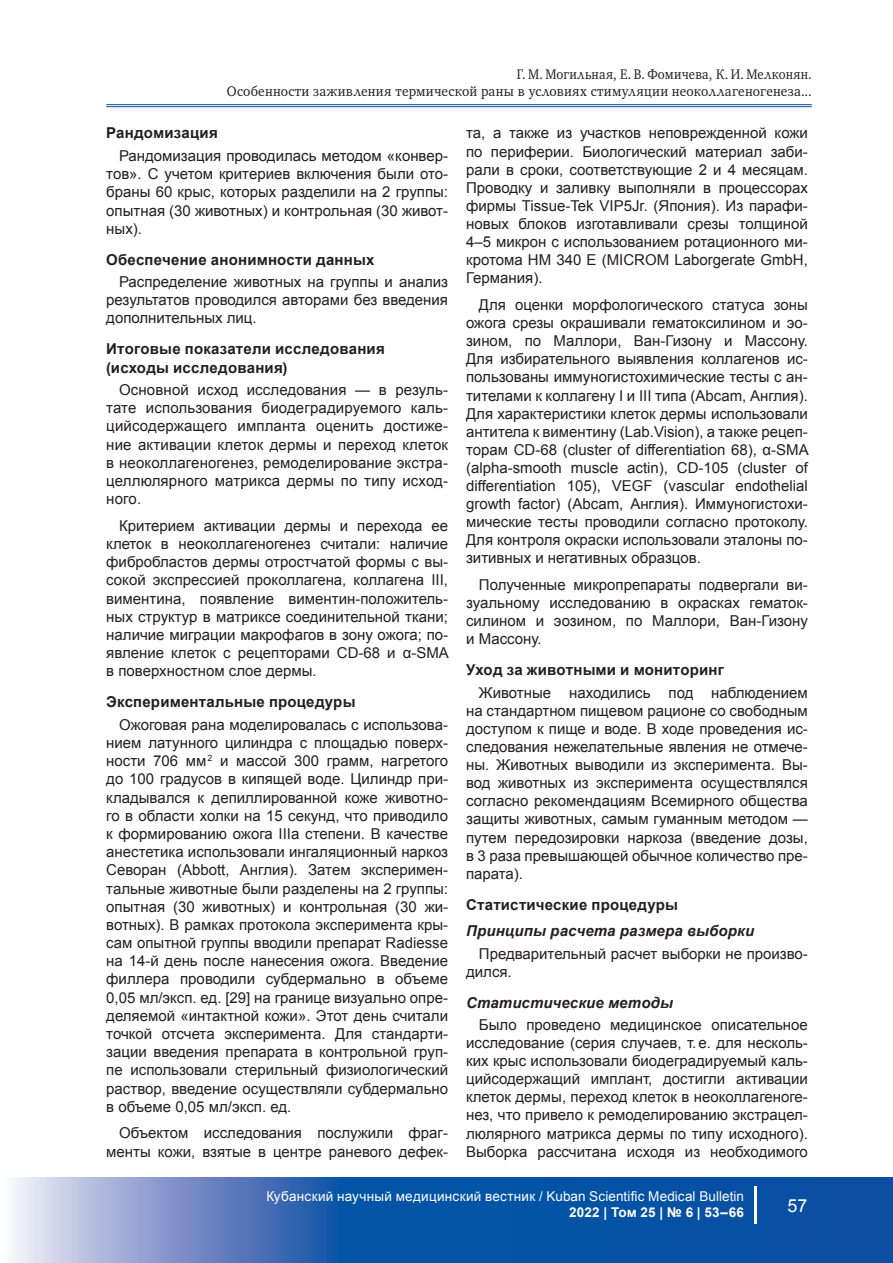
<style>
.page{position:relative;width:893px;height:1263px;background:#fff}
.page>*{position:absolute;margin:0;border:0;box-sizing:border-box;transform-origin:0 0}
.t1{font:18px "Arial";color:#fff}
.t2{font:15px/18.1px "Arial";color:#231f20;text-align:justify}
.t3{font:700 15px/18.1px "Arial";letter-spacing:.015em;color:#231f20}
.t4{font:italic 700 15px "Arial";letter-spacing:.01em;color:#231f20}
.t5{font:14.25px/17.1px "Khartiya";letter-spacing:.015em;color:#231f20;text-align:right;scale:.9 1}
.t6{font:13.5px "Arial";letter-spacing:.02em;color:#fff}
.t7{font:700 13.5px "Arial";letter-spacing:.015em;color:#fff}
</style>
<div class="page">
<hr style="left:106px;top:104px;width:706px;height:1px;background:#0d4da1">
<hr style="left:106px;top:106px;width:706px;height:1px;background:#0d4da1">
<svg style="left:15px;top:1178px;width:878px;height:85px;background:#326bb2"></svg>
<hr style="left:755px;top:1186px;width:2px;height:37px;background:#fff">
<p class="t5" style="left:227px;top:66px;width:651px">Г. М. Могильная, Е. В. Фомичева, К. И. Мелконян.<br>Особенности заживления термической раны в условиях стимуляции неоколлагеногенеза...</p>
<p class="t3" style="left:106px;top:124px;width:113px">Рандомизация</p>
<p class="t2" style="left:106px;top:147px;width:343px;text-indent:13px">Рандомизация проводилась методом «конвер&shy;тов». С учетом критериев включения были ото&shy;браны 60 крыс, которых разделили на 2 группы: опытная (30 животных) и контрольная (30 живот&shy;ных).</p>
<p class="t3" style="left:106px;top:250px;width:270px">Обеспечение анонимности данных</p>
<p class="t2" style="left:106px;top:273px;width:343px;text-indent:13px">Распределение животных на группы и анализ результатов проводился авторами без введения дополнительных лиц.</p>
<p class="t3" style="left:106px;top:340px;width:280px">Итоговые показатели исследования (исходы исследования)</p>
<p class="t2" style="left:106px;top:381px;width:343px;text-indent:13px">Основной исход исследования — в резуль&shy;тате использования биодеградируемого каль&shy;цийсодержащего импланта оценить достиже&shy;ние активации клеток дермы и переход клеток в неоколлагеногенез, ремоделирование экстра&shy;целлюлярного матрикса дермы по типу исход&shy;ного.</p>
<p class="t2" style="left:106px;top:517px;width:344px;text-indent:13px">Критерием активации дермы и перехода ее клеток в неоколлагеногенез считали: наличие фибробластов дермы отростчатой формы с вы&shy;сокой экспрессией проколлагена, коллагена III, виментина, появление виментин-положитель&shy;ных структур в матриксе соединительной ткани; наличие миграции макрофагов в зону ожога; по&shy;явление клеток с рецепторами CD-68 и α-SMA в поверхностном слое дермы.</p>
<p class="t3" style="left:106px;top:693px;width:251px">Экспериментальные процедуры</p>
<p class="t2" style="left:106px;top:715px;width:343px;text-indent:13px">Ожоговая рана моделировалась с использова&shy;нием латунного цилиндра с площадью поверх&shy;ности 706 мм <sup>2</sup> и массой 300 грамм, нагретого до 100 градусов в кипящей воде. Цилиндр при&shy;кладывался к депиллированной коже животно&shy;го в области холки на 15 секунд, что приводило к формированию ожога IIIа степени. В качестве анестетика использовали ингаляционный наркоз Севоран (Abbott, Англия). Затем эксперимен&shy;тальные животные были разделены на 2 группы: опытная (30 животных) и контрольная (30 жи&shy;вотных). В рамках протокола эксперимента кры&shy;сам опытной группы вводили препарат Radiesse на 14-й день после нанесения ожога. Введение филлера проводили субдермально в объеме 0,05 мл/эксп. ед. [29] на границе визуально опре&shy;деляемой «интактной кожи». Этот день считали точкой отсчета эксперимента. Для стандарти&shy;зации введения препарата в контрольной груп&shy;пе использовали стерильный физиологический раствор, введение осуществляли субдермально в объеме 0,05 мл/эксп. ед.</p>
<p class="t2" style="left:106px;top:1124px;width:343px;text-align:right">Объектом исследования послужили фраг&shy;менты кожи, взятые в центре раневого дефек-</p>
<p class="t2" style="left:466px;top:124px;width:343px">та, а также из участков неповрежденной кожи по периферии. Биологический материал заби&shy;рали в сроки, соответствующие 2 и 4 месяцам.<br>Проводку и заливку выполняли в процессорах фирмы Tissue-Tek VIP5Jr. (Япония). Из парафи&shy;новых блоков изготавливали срезы толщиной 4–5 микрон с использованием ротационного ми&shy;кротома HM 340 E (MICROM Laborgerate GmbH, Германия).</p>
<p class="t2" style="left:466px;top:296px;width:344px;text-indent:13px">Для оценки морфологического статуса зоны ожога срезы окрашивали гематоксилином и эо&shy;зином, по Маллори, Ван-Гизону и Массону.<br>Для избирательного выявления коллагенов ис&shy;пользованы иммуногистохимические тесты с ан&shy;тителами к коллагену І и ІІІ типа (Abcam, Англия).<br>Для характеристики клеток дермы использовали антитела к виментину (Lab.Vision), а также рецеп&shy;торам СD-68 (cluster of differentiation 68), α-SMA (alpha-smooth muscle actin), CD-105 (cluster of differentiation 105), VEGF (vascular endothelial growth factor) (Abcam, Англия). Иммуногистохи&shy;мические тесты проводили согласно протоколу.<br>Для контроля окраски использовали эталоны по&shy;зитивных и негативных образцов.</p>
<p class="t2" style="left:466px;top:576px;width:343px;text-indent:13px">Полученные микропрепараты подвергали ви&shy;зуальному исследованию в окрасках гематок&shy;силином и эозином, по Маллори, Ван-Гизону и Массону.</p>
<p class="t3" style="left:466px;top:661px;width:259px">Уход за животными и мониторинг</p>
<p class="t2" style="left:466px;top:683px;width:343px;text-indent:13px">Животные находились под наблюдением на стандартном пищевом рационе со свободным доступом к пище и воде. В ходе проведения ис&shy;следования нежелательные явления не отмече&shy;ны. Животных выводили из эксперимента. Вы&shy;вод животных из эксперимента осуществлялся согласно рекомендациям Всемирного общества защиты животных, самым гуманным методом — путем передозировки наркоза (введение дозы, в 3 раза превышающей обычное количество пре&shy;парата).</p>
<p class="t3" style="left:466px;top:895px;width:213px">Статистические процедуры</p>
<p class="t4" style="left:466px;top:923px;width:290px">Принципы расчета размера выборки</p>
<p class="t2" style="left:466px;top:944px;width:343px;text-indent:13px">Предварительный расчет выборки не произво&shy;дился.</p>
<p class="t4" style="left:466px;top:994px;width:208px">Статистические методы</p>
<p class="t2" style="left:466px;top:1016px;width:343px;text-indent:13px">Было проведено медицинское описательное исследование (серия случаев, т. е. для несколь&shy;ких крыс использовали биодеградируемый каль&shy;цийсодержащий имплант, достигли активации клеток дермы, переход клеток в неоколлагеноге&shy;нез, что привело к ремоделированию экстрацел&shy;люлярного матрикса дермы по типу исходного).<br>Выборка рассчитана исходя из необходимого</p>
<p class="t6" style="left:266px;top:1188px;width:479px">Кубанский научный медицинский вестник / Kuban Scientific Medical Bulletin</p>
<p class="t7" style="left:569px;top:1204px;width:176px">2022 | Toм 25 | № 6 | 53–66</p>
<p class="t1" style="left:787px;top:1195px;width:22px">57</p>
</div>
